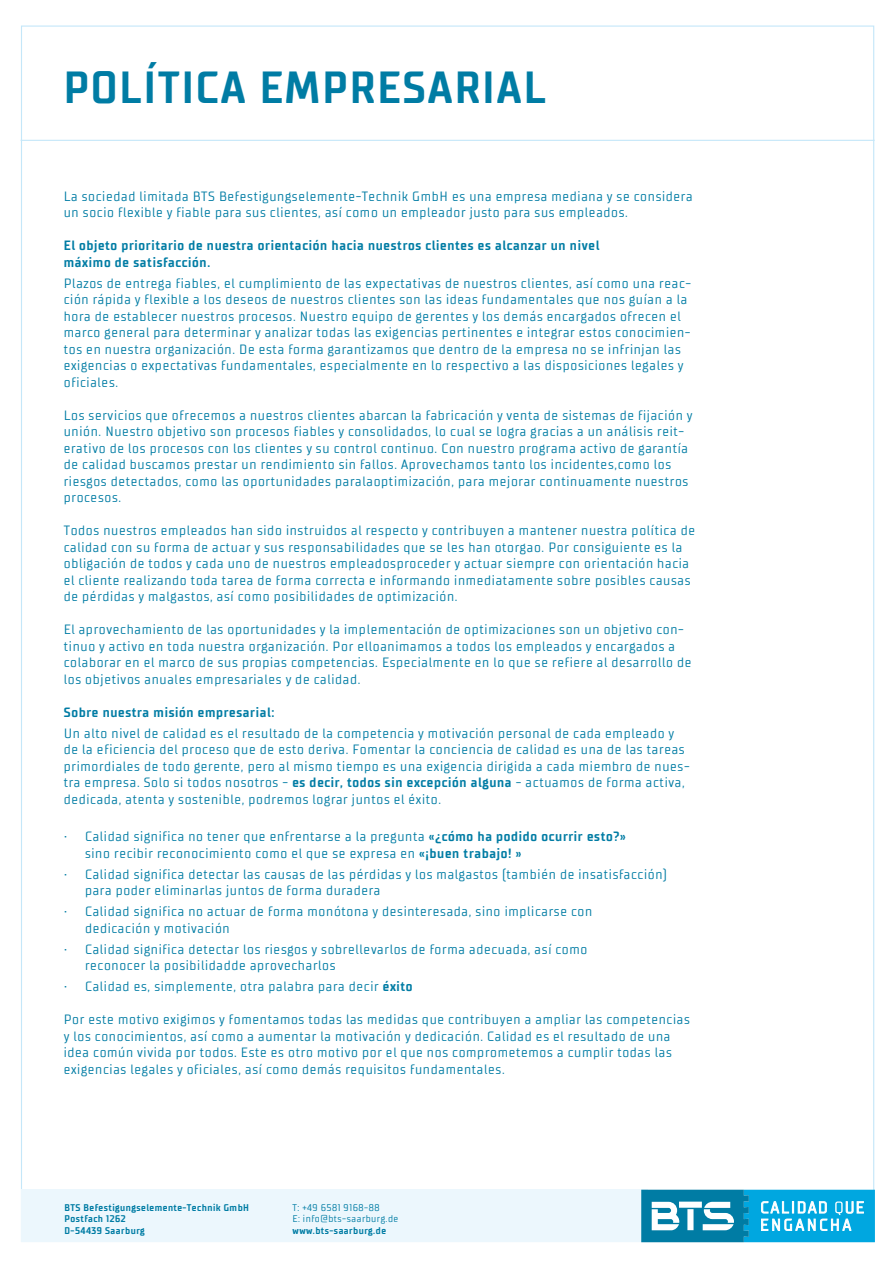
<style>
.page{position:relative;width:893px;height:1263px;background:#fff}
.page>*{position:absolute;margin:0;border:0;box-sizing:border-box;transform-origin:0 0}
.t1{font:700 45px "TT Supermolot Condensed";letter-spacing:.05em;color:#007ca4}
.t2{font:13.5px/16.5px "TT Supermolot Condensed";letter-spacing:.05em;color:#007ca4}
.t3{font:700 13.5px/16.5px "TT Supermolot Condensed";letter-spacing:.05em;color:#007ca4}
.t4{font:700 9.75px/11.7px "TT Supermolot Condensed";letter-spacing:.05em;color:#007ca4}
.t5{font:9.75px/11.7px "TT Supermolot Condensed";letter-spacing:.05em;color:#007ca4}
.s1{font-weight:700}
</style>
<div class="page">
<hr style="left:21px;top:140px;width:854px;height:1px;background:#c4e7f9">
<div style="left:21px;top:1190px;width:627px;height:52px;background:#ecf7fd"></div>
<svg style="left:641px;top:1190px;width:234px;height:52px;background:#31a9d1"></svg>
<h1 class="t1" style="left:64px;top:61px;width:483px">POLÍTICA EMPRESARIAL</h1>
<p class="t2" style="left:64px;top:188px;width:630px">La sociedad limitada BTS Befestigungselemente-Technik GmbH es una empresa mediana y se considera un socio flexible y fiable para sus clientes, así como un empleador justo para sus empleados.</p>
<p class="t3" style="left:64px;top:237px;width:537px">El objeto prioritario de nuestra orientación hacia nuestros clientes es alcanzar un nivel máximo de satisfacción.</p>
<p class="t2" style="left:64px;top:275px;width:629px">Plazos de entrega fiables, el cumplimiento de las expectativas de nuestros clientes, así como una reac&shy;ción rápida y flexible a los deseos de nuestros clientes son las ideas fundamentales que nos guían a la hora de establecer nuestros procesos. Nuestro equipo de gerentes y los demás encargados ofrecen el marco general para determinar y analizar todas las exigencias pertinentes e integrar estos conocimien&shy;tos en nuestra organización. De esta forma garantizamos que dentro de la empresa no se infrinjan las exigencias o expectativas fundamentales, especialmente en lo respectivo a las disposiciones legales y oficiales.</p>
<p class="t2" style="left:64px;top:407px;width:630px">Los servicios que ofrecemos a nuestros clientes abarcan la fabricación y venta de sistemas de fijación y unión. Nuestro objetivo son procesos fiables y consolidados, lo cual se logra gracias a un análisis reit&shy;erativo de los procesos con los clientes y su control continuo. Con nuestro programa activo de garantía de calidad buscamos prestar un rendimiento sin fallos. Aprovechamos tanto los incidentes,como los riesgos detectados, como las oportunidades paralaoptimización, para mejorar continuamente nuestros procesos.</p>
<p class="t2" style="left:64px;top:522px;width:633px">Todos nuestros empleados han sido instruidos al respecto y contribuyen a mantener nuestra política de calidad con su forma de actuar y sus responsabilidades que se les han otorgao. Por consiguiente es la obligación de todos y cada uno de nuestros empleadosproceder y actuar siempre con orientación hacia el cliente realizando toda tarea de forma correcta e informando inmediatamente sobre posibles causas de pérdidas y malgastos, así como posibilidades de optimización.</p>
<p class="t2" style="left:64px;top:621px;width:629px">El aprovechamiento de las oportunidades y la implementación de optimizaciones son un objetivo con&shy;tinuo y activo en toda nuestra organización. Por elloanimamos a todos los empleados y encargados a colaborar en el marco de sus propias competencias. Especialmente en lo que se refiere al desarrollo de los objetivos anuales empresariales y de calidad.</p>
<p class="t3" style="left:64px;top:704px;width:212px">Sobre nuestra misión empresarial:</p>
<p class="t2" style="left:64px;top:725px;width:627px">Un alto nivel de calidad es el resultado de la competencia y motivación personal de cada empleado y de la eficiencia del proceso que de esto deriva. Fomentar la conciencia de calidad es una de las tareas primordiales de todo gerente, pero al mismo tiempo es una exigencia dirigida a cada miembro de nues&shy;tra empresa. Solo si todos nosotros - <span class="s1">es decir, todos sin excepción alguna</span> - actuamos de forma activa, dedicada, atenta y sostenible, podremos lograr juntos el éxito.</p>
<p class="t2" style="left:85px;top:828px;width:542px;text-indent:-21px">• Calidad significa no tener que enfrentarse a la pregunta <span class="s1">«¿cómo ha podido ocurrir esto?» </span>sino recibir reconocimiento como el que se expresa en <span class="s1">«¡buen trabajo! »</span></p>
<p class="t2" style="left:85px;top:866px;width:583px;text-indent:-21px">• Calidad significa detectar las causas de las pérdidas y los malgastos (también de insatisfacción) para poder eliminarlas juntos de forma duradera</p>
<p class="t2" style="left:85px;top:903px;width:509px;text-indent:-21px">• Calidad significa no actuar de forma monótona y desinteresada, sino implicarse con dedicación y motivación</p>
<p class="t2" style="left:85px;top:941px;width:504px;text-indent:-21px">• Calidad significa detectar los riesgos y sobrellevarlos de forma adecuada, así como reconocer la posibilidadde aprovecharlos</p>
<p class="t2" style="left:64px;top:978px;width:350px">• Calidad es, simplemente, otra palabra para decir <span class="s1">éxito</span></p>
<p class="t2" style="left:64px;top:1011px;width:628px">Por este motivo exigimos y fomentamos todas las medidas que contribuyen a ampliar las competencias y los conocimientos, así como a aumentar la motivación y dedicación. Calidad es el resultado de una idea común vivida por todos. Este es otro motivo por el que nos comprometemos a cumplir todas las exigencias legales y oficiales, así como demás requisitos fundamentales.</p>
<p class="t4" style="left:65px;top:1201px;width:186px">BTS Befestigungselemente-Technik GmbH<br>Postfach 1262<br>D-54439 Saarburg</p>
<p class="t5" style="left:293px;top:1201px;width:107px">T: +49 6581 9168-88<br>E: info@bts-saarburg.de</p>
<p class="t4" style="left:293px;top:1225px;width:95px">www.bts-saarburg.de</p>
</div>
